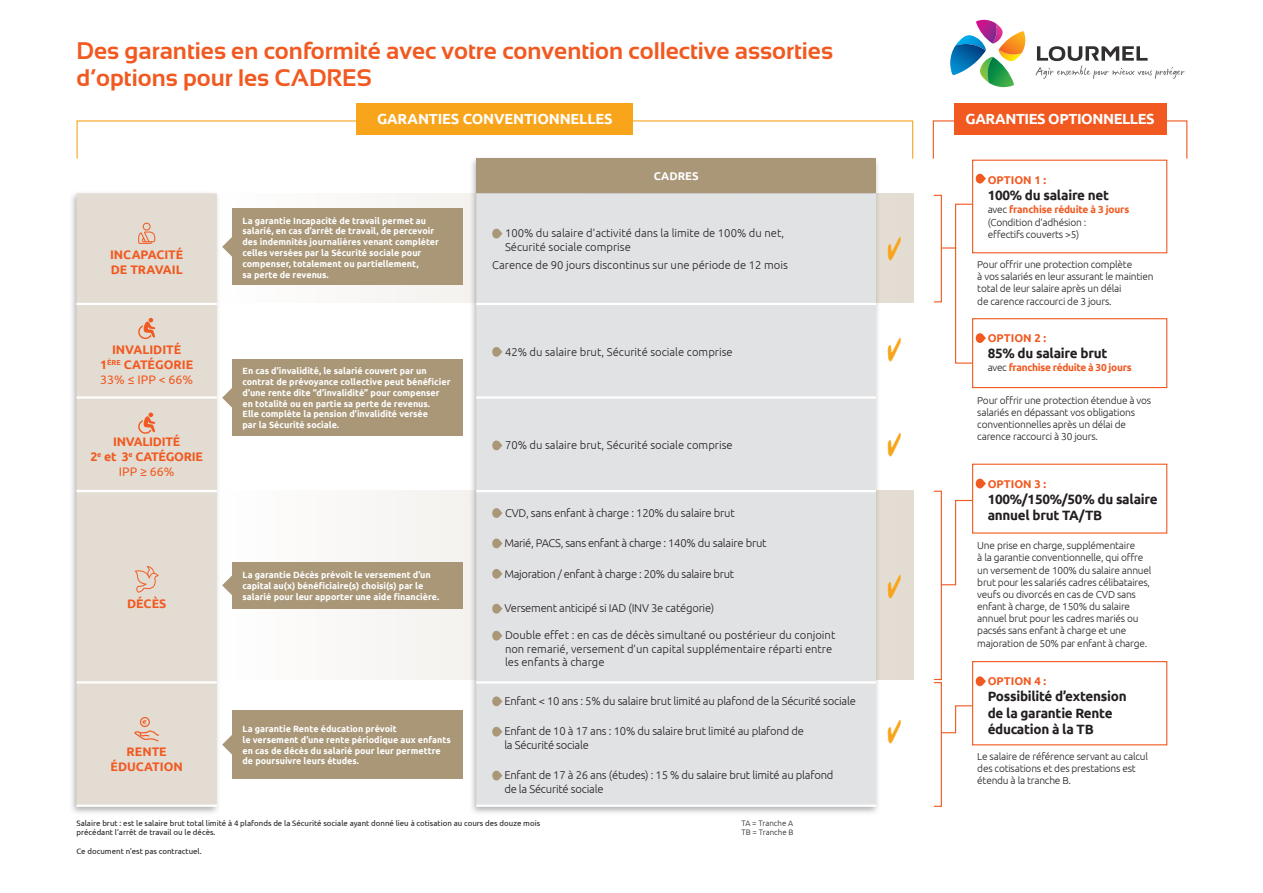
<style>
.page{position:relative;width:1263px;height:893px;background:#fff}
.page>*{position:absolute;margin:0;border:0;box-sizing:border-box;transform-origin:0 0}
.t1{font:700 24px/27px "Sansation";color:#f15921}
.t2{font:700 14.7px "Ubuntu";letter-spacing:-.01em;color:#fff}
.t3{font:700 14.7px "Ubuntu";letter-spacing:-.03em;color:#fff}
.t4{font:700 13.5px/16.2px "Ubuntu";letter-spacing:-.02em;color:#231f20}
.t5{font:700 12.3px/14.9px "Ubuntu";color:#f15921;text-align:center}
.t6{font:700 12.3px/14.9px "Ubuntu";letter-spacing:-.02em;color:#f15921;text-align:center}
.t7{font:300 11.25px/13.5px "Ubuntu";letter-spacing:-.02em;color:#231f20}
.t8{font:300 11.25px/13.5px "Ubuntu";color:#231f20}
.t9{font:700 11.25px "Ubuntu";color:#f15921}
.t10{font:700 11.25px "Ubuntu";color:#fff}
.t11{font:300 10.2px/12.1px "Ubuntu";letter-spacing:-.02em;color:#231f20}
.t12{font:700 10.2px "Ubuntu";letter-spacing:-.03em;color:#f15921}
.t13{font:700 9px/10.8px "Ubuntu";color:#fff}
.t14{font:7.8px/9.4px "Ubuntu";color:#231f20}
.t15{font:300 7.8px/9.4px "Ubuntu";color:#231f20}
.s1{font-weight:400}
.s2{font-weight:700;color:#f15921}
.s3{font-weight:300;color:#231f20}
</style>
<div class="page">
<div style="left:214px;top:193px;width:700px;height:109px;background:#e3dcd2"></div>
<div style="left:214px;top:491px;width:700px;height:189px;background:#e3dcd2"></div>
<div style="left:69px;top:155px;width:812px;height:661px;background:#231f20;opacity:.34"></div>
<div style="left:476px;top:159px;width:400px;height:34px;background:#a99778"></div>
<div style="left:77px;top:193px;width:140px;height:612px;background:#e3dcd2"></div>
<div style="left:476px;top:193px;width:400px;height:612px;background:#e1e2e4"></div>
<hr style="left:77px;top:303px;width:140px;height:2px;background:#fff">
<hr style="left:77px;top:396px;width:140px;height:3px;background:#fff">
<hr style="left:77px;top:490px;width:140px;height:2px;background:#fff">
<hr style="left:77px;top:681px;width:140px;height:2px;background:#fff">
<hr style="left:77px;top:805px;width:140px;height:2px;background:#fff">
<hr style="left:476px;top:303px;width:400px;height:2px;background:#fff">
<hr style="left:476px;top:396px;width:400px;height:3px;background:#fff">
<hr style="left:476px;top:490px;width:400px;height:2px;background:#fff">
<hr style="left:476px;top:681px;width:400px;height:2px;background:#fff">
<hr style="left:476px;top:805px;width:400px;height:2px;background:#fff">
<svg style="left:138px;top:223px;width:17px;height:21px"></svg>
<svg style="left:492px;top:228px;width:10px;height:10px"></svg>
<svg style="left:138px;top:318px;width:17px;height:21px"></svg>
<svg style="left:492px;top:346px;width:10px;height:11px"></svg>
<svg style="left:138px;top:413px;width:17px;height:21px"></svg>
<svg style="left:492px;top:440px;width:10px;height:10px"></svg>
<svg style="left:135px;top:566px;width:24px;height:27px"></svg>
<svg style="left:492px;top:508px;width:10px;height:10px"></svg>
<svg style="left:492px;top:538px;width:10px;height:10px"></svg>
<svg style="left:492px;top:568px;width:10px;height:11px"></svg>
<svg style="left:492px;top:603px;width:10px;height:11px"></svg>
<svg style="left:492px;top:630px;width:10px;height:11px"></svg>
<svg style="left:134px;top:717px;width:25px;height:24px"></svg>
<svg style="left:492px;top:696px;width:10px;height:10px"></svg>
<svg style="left:492px;top:726px;width:10px;height:11px"></svg>
<svg style="left:492px;top:770px;width:10px;height:10px"></svg>
<div style="left:232px;top:209px;width:230px;height:76px;background:#a99778"></div>
<svg style="left:222px;top:236px;width:10px;height:22px"></svg>
<div style="left:232px;top:359px;width:230px;height:77px;background:#a99778"></div>
<svg style="left:222px;top:387px;width:10px;height:22px"></svg>
<div style="left:232px;top:562px;width:230px;height:47px;background:#a99778"></div>
<svg style="left:222px;top:574px;width:10px;height:22px"></svg>
<div style="left:232px;top:711px;width:230px;height:68px;background:#a99778"></div>
<svg style="left:222px;top:734px;width:10px;height:21px"></svg>
<div style="left:972px;top:160px;width:195px;height:93px;border:1px solid #f15921"></div>
<div style="left:972px;top:318px;width:195px;height:70px;border:1px solid #f15921"></div>
<div style="left:972px;top:464px;width:195px;height:70px;border:1px solid #f15921"></div>
<div style="left:972px;top:661px;width:195px;height:84px;border:1px solid #f15921"></div>
<svg style="left:975px;top:173px;width:11px;height:11px"></svg>
<svg style="left:975px;top:478px;width:11px;height:10px"></svg>
<svg style="left:975px;top:676px;width:11px;height:10px"></svg>
<div style="left:933px;top:491px;width:9px;height:189px;border:1px solid #f15921"></div>
<div style="left:933px;top:682px;width:9px;height:125px;border:1px solid #f15921"></div>
<svg style="left:941px;top:499px;width:32px;height:87px"></svg>
<svg style="left:941px;top:705px;width:32px;height:29px"></svg>
<svg style="left:941px;top:203px;width:45px;height:161px"></svg>
<svg style="left:950px;top:20px;width:75px;height:67px"></svg>
<svg style="left:1036px;top:46px;width:149px;height:33px"></svg>
<div style="left:357px;top:103px;width:276px;height:32px;background:#f9a51b"></div>
<div style="left:954px;top:103px;width:212px;height:32px;background:#f15921"></div>
<h1 class="t1" style="left:77px;top:37px;width:758px">Des garanties en conformité avec votre convention collective assorties d’options pour les CADRES</h1>
<h2 class="t2" style="left:377px;top:110px;width:237px">GARANTIES CONVENTIONNELLES</h2>
<h2 class="t3" style="left:965px;top:110px;width:191px">GARANTIES OPTIONNELLES</h2>
<p class="t5" style="left:110px;top:247px;width:75px;text-align:left">INCAPACITÉ<br>DE TRAVAIL</p>
<p class="t13" style="left:243px;top:215px;width:198px">La garantie Incapacité de travail permet au salarié, en cas d’arrêt de travail, de percevoir des indemnités journalières venant compléter celles versées par la Sécurité sociale pour compenser, totalement ou partiellement,<br>sa perte de revenus.</p>
<p class="t10" style="left:654px;top:170px;width:46px">CADRES</p>
<p class="t8" style="left:505px;top:226px;width:281px">100% du salaire d’activité dans la limite de 100% du net,<br>Sécurité sociale comprise</p>
<p class="t8" style="left:492px;top:258px;width:297px">Carence de 90 jours discontinus sur une période de 12 mois</p>
<p class="t5" style="left:100px;top:342px;width:95px">INVALIDITÉ<br>1<sup>ÈRE</sup> CATÉGORIE<br><span class="s1">33% ≤ IPP &lt; 66%</span></p>
<p class="t8" style="left:505px;top:345px;width:229px">42% du salaire brut, Sécurité sociale comprise</p>
<p class="t13" style="left:243px;top:365px;width:209px">En cas d’invalidité, le salarié couvert par un contrat de prévoyance collective peut bénéficier d’une rente dite “d’invalidité” pour compenser en totalité ou en partie sa perte de revenus.<br>Elle complète la pension d’invalidité versée<br>par la Sécurité sociale.</p>
<p class="t6" style="left:91px;top:434px;width:114px">INVALIDITÉ<br>2<sup>e</sup> et 3<sup>e</sup> CATÉGORIE<br><span class="s1">IPP ≥ 66%</span></p>
<p class="t8" style="left:505px;top:438px;width:229px">70% du salaire brut, Sécurité sociale comprise</p>
<p class="t5" style="left:127px;top:595px;width:41px">DÉCÈS</p>
<p class="t5" style="left:111px;top:744px;width:74px">RENTE<br>ÉDUCATION</p>
<p class="t13" style="left:243px;top:569px;width:198px">La garantie Décès prévoit le versement d’un capital au(x) bénéficiaire(s) choisi(s) par le salarié pour leur apporter une aide financière.</p>
<p class="t13" style="left:243px;top:723px;width:210px">La garantie Rente éducation prévoit<br>le versement d’une rente périodique aux enfants en cas de décès du salarié pour leur permettre de poursuivre leurs études.</p>
<p class="t7" style="left:505px;top:506px;width:231px">CVD, sans enfant à charge : 120% du salaire brut</p>
<p class="t7" style="left:504px;top:536px;width:264px">Marié, PACS, sans enfant à charge : 140% du salaire brut</p>
<p class="t7" style="left:504px;top:566px;width:231px">Majoration / enfant à charge : 20% du salaire brut</p>
<p class="t7" style="left:504px;top:601px;width:211px">Versement anticipé si IAD (INV 3e catégorie)</p>
<p class="t8" style="left:505px;top:628px;width:332px">Double effet : en cas de décès simultané ou postérieur du conjoint non remarié, versement d’un capital supplémentaire réparti entre les enfants à charge</p>
<p class="t7" style="left:504px;top:694px;width:353px">Enfant &lt; 10 ans : 5% du salaire brut limité au plafond de la Sécurité sociale</p>
<p class="t7" style="left:504px;top:724px;width:301px">Enfant de 10 à 17 ans : 10% du salaire brut limité au plafond de la Sécurité sociale</p>
<p class="t7" style="left:504px;top:768px;width:331px">Enfant de 17 à 26 ans (études) : 15 % du salaire brut limité au plafond de la Sécurité sociale</p>
<p class="t14" style="left:77px;top:818px;width:465px">Salaire brut : est le salaire brut total limité à 4 plafonds de la Sécurité sociale ayant donné lieu à cotisation au cours des douze mois précédant l’arrêt de travail ou le décès.</p>
<p class="t14" style="left:77px;top:846px;width:127px">Ce document n’est pas contractuel.</p>
<p class="t15" style="left:741px;top:818px;width:54px">TA = Tranche A<br>TB = Tranche B</p>
<p class="t9" style="left:988px;top:173px;width:60px">OPTION 1 :</p>
<h3 class="t4" style="left:988px;top:187px;width:123px">100% du salaire net</h3>
<p class="t11" style="left:988px;top:203px;width:143px">avec <span class="s2">franchise réduite à 3 jours </span>(Condition d’adhésion :<br>effectifs couverts &gt;5)</p>
<p class="t11" style="left:977px;top:258px;width:178px">Pour offrir une protection complète<br>à vos salariés en leur assurant le maintien total de leur salaire après un délai<br>de carence raccourci de 3 jours.</p>
<p class="t9" style="left:988px;top:331px;width:60px">OPTION 2 :</p>
<h3 class="t4" style="left:988px;top:345px;width:121px">85% du salaire brut</h3>
<p class="t12" style="left:988px;top:361px;width:145px"><span class="s3">avec</span> franchise réduite à 30 jours</p>
<p class="t11" style="left:977px;top:394px;width:175px">Pour offrir une protection étendue à vos salariés en dépassant vos obligations conventionnelles après un délai de carence raccourci à 30 jours.</p>
<p class="t9" style="left:988px;top:477px;width:60px">OPTION 3 :</p>
<h3 class="t4" style="left:988px;top:491px;width:171px">100%/150%/50% du salaire annuel brut TA/TB</h3>
<p class="t11" style="left:977px;top:539px;width:176px">Une prise en charge, supplémentaire<br>à la garantie conventionnelle, qui offre un versement de 100% du salaire annuel brut pour les salariés cadres célibataires, veufs ou divorcés en cas de CVD sans enfant à charge, de 150% du salaire annuel brut pour les cadres mariés ou pacsés sans enfant à charge et une majoration de 50% par enfant à charge.</p>
<p class="t9" style="left:988px;top:674px;width:60px">OPTION 4 :</p>
<h3 class="t4" style="left:988px;top:688px;width:140px">Possibilité d’extension de la garantie Rente éducation à la TB</h3>
<p class="t11" style="left:977px;top:750px;width:172px">Le salaire de référence servant au calcul des cotisations et des prestations est étendu à la tranche B.</p>
</div>
